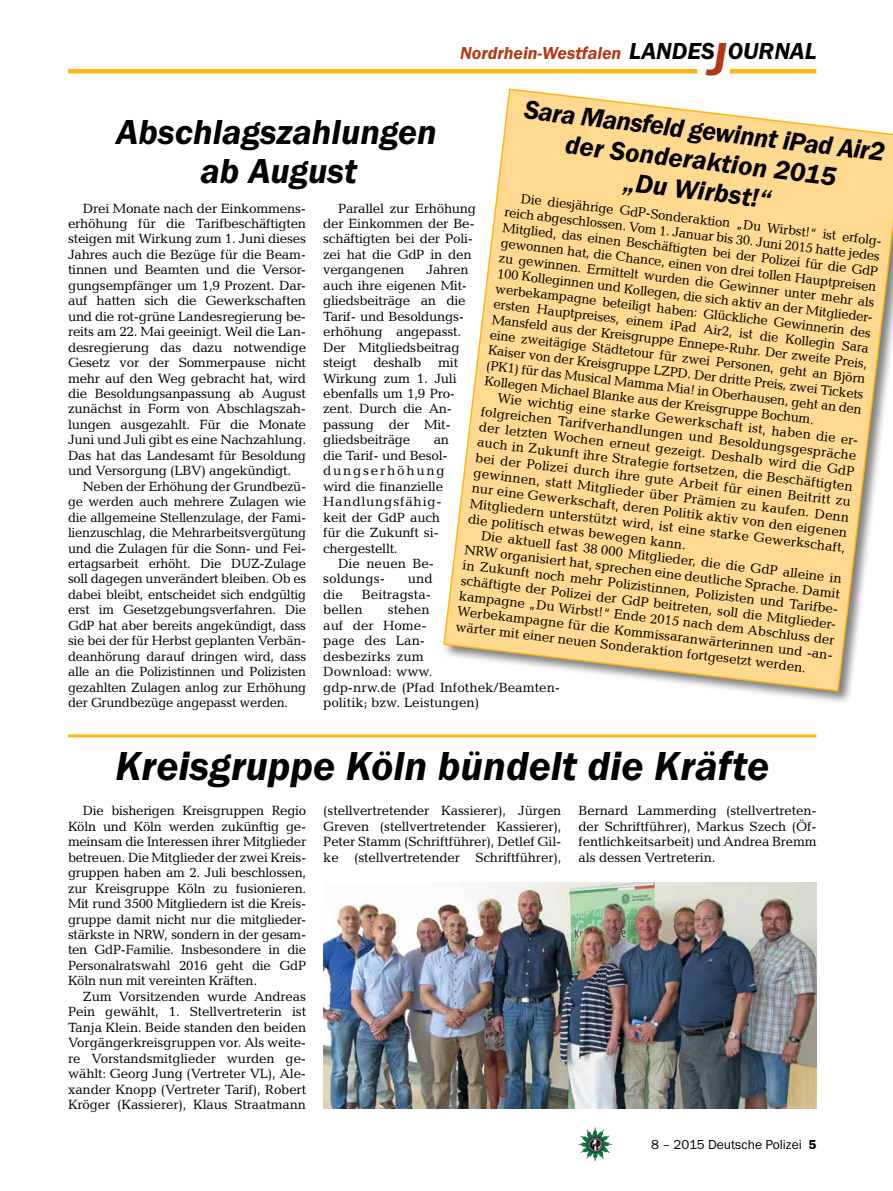
<style>
.page{position:relative;width:893px;height:1191px;background:#fff}
.page>*{position:absolute;margin:0;border:0;box-sizing:border-box;transform-origin:0 0}
._02__HEADLINE_3spalt{font:italic 600 42px "Franklin Gothic Itc T";color:#000}
._03__HEADLINE_2spalt{font:italic 600 36px/39px "Franklin Gothic Itc T";color:#000;text-align:center}
._32__KASTEN_HEADLINE{font:italic 600 27px/30px "Franklin Gothic Itc T";color:#000;text-align:center}
.t1{font:italic 600 24px "Franklin Gothic Itc T";color:#000}
.t2{font:italic 600 18px "Franklin Gothic Itc T";color:#b33916}
._09__GRUNDTEXT___Blo{font:13.5px/15.5px "Candida";letter-spacing:-.02em;color:#000;text-align:justify}
._09__GRUNDTEXT___Blo-2{font:13.5px/15.5px "Candida";color:#000}
.t3{font:13.5px "Franklin Gothic Itc T";color:#000}
.s1{font-size:48px;color:#b33916}
.s2{font-weight:600}
</style>
<div class="page">
<img style="left:578px;top:1127px;width:17px;height:25px">
<hr style="left:730px;top:69px;width:86px;height:4px;background:#fdb913">
<hr style="left:68px;top:69px;width:629px;height:4px;background:#fdb913">
<div style="left:442px;top:87px;width:451px;height:618px;background:#000;opacity:.5"></div>
<svg style="left:442px;top:88px;width:451px;height:604px"></svg>
<hr style="left:68px;top:734px;width:748px;height:3px;background:#fdb913">
<img style="left:323px;top:882px;width:493px;height:227px">
<h3 class="t2" style="left:460px;top:42px;width:163px">Nordrhein-Westfalen</h3>
<h3 class="t1" style="left:629px;top:37px;width:189px">LANDES<span class="s1">J</span>OURNAL</h3>
<p class="_32__KASTEN_HEADLINE" style="left:526px;top:93px;width:364px;rotate:7deg">Sara Mansfeld gewinnt iPad Air2 der Sonderaktion 2015<br>„Du Wirbst!“</p>
<p class="_03__HEADLINE_2spalt" style="left:116px;top:112px;width:322px">Abschlagszahlungen ab August</p>
<p class="_09__GRUNDTEXT___Blo" style="left:68px;top:200px;width:240px;text-indent:15px">Drei Monate nach der Einkommens&shy;erhöhung für die Tarifbeschäftigten steigen mit Wirkung zum 1. Juni dieses Jahres auch die Bezüge für die Beam&shy;tinnen und Beamten und die Versor&shy;gungsempfänger um 1,9 Prozent. Dar&shy;auf hatten sich die Gewerkschaften und die rot-grüne Landesregierung be&shy;reits am 22. Mai geeinigt. Weil die Lan&shy;desregierung das dazu notwendige Gesetz vor der Sommerpause nicht mehr auf den Weg gebracht hat, wird die Besoldungsanpassung ab August zunächst in Form von Abschlagszah&shy;lungen ausgezahlt. Für die Monate Juni und Juli gibt es eine Nachzahlung.<br>Das hat das Landesamt für Besoldung und Versorgung (LBV) angekündigt.</p>
<p class="_09__GRUNDTEXT___Blo" style="left:68px;top:478px;width:240px;text-indent:15px">Neben der Erhöhung der Grundbezü&shy;ge werden auch mehrere Zulagen wie die allgemeine Stellenzulage, der Fami&shy;lienzuschlag, die Mehrarbeitsvergütung und die Zulagen für die Sonn- und Fei&shy;ertagsarbeit erhöht. Die DUZ-Zulage soll dagegen unverändert bleiben. Ob es dabei bleibt, entscheidet sich endgültig erst im Gesetzgebungsverfahren. Die GdP hat aber bereits angekündigt, dass sie bei der für Herbst geplanten Verbän&shy;deanhörung darauf dringen wird, dass alle an die Polizistinnen und Polizisten gezahlten Zulagen anlog zur Erhöhung der Grundbezüge angepasst werden.</p>
<p class="_09__GRUNDTEXT___Blo" style="left:507px;top:188px;width:381px;text-align:left;text-indent:15px;rotate:7deg">Die diesjährige GdP-Sonderaktion „Du Wirbst!“ ist erfolg&shy;reich abgeschlossen. Vom 1. Januar bis 30. Juni 2015 hatte jedes Mitglied, das einen Beschäftigten bei der Polizei für die GdP gewonnen hat, die Chance, einen von drei tollen Hauptpreisen zu gewinnen. Ermittelt wurden die Gewinner unter mehr als 100 Kolleginnen und Kollegen, die sich aktiv an der Mitglieder&shy;werbekampagne beteiligt haben: Glückliche Gewinnerin des ersten Hauptpreises, einem iPad Air2, ist die Kollegin Sara Mansfeld aus der Kreisgruppe Ennepe-Ruhr. Der zweite Preis, eine zweitägige Städtetour für zwei Personen, geht an Björn Kaiser von der Kreisgruppe LZPD. Der dritte Preis, zwei Tickets (PK1) für das Musical Mamma Mia! in Oberhausen, geht an den Kollegen Michael Blanke aus der Kreisgruppe Bochum.</p>
<p class="_09__GRUNDTEXT___Blo" style="left:323px;top:200px;width:155px;text-align:left;text-indent:15px">Parallel zur Erhöhung der Einkommen der Be&shy;schäftigten bei der Poli&shy;zei hat die GdP in den vergangenen</p>
<p class="_09__GRUNDTEXT___Blo" style="left:323px;top:262px;width:147px;text-align:left;text-indent:103px">Jahren auch ihre eigenen Mit&shy;gliedsbeiträge an die<br>Tarif- und Besoldungs&shy;erhöhung angepasst.<br>Der Mitgliedsbeitrag steigt deshalb mit<br>Wirkung zum 1. Juli ebenfalls um 1,9 Pro&shy;zent. Durch die An&shy;passung der Mit&shy;gliedsbeiträge</p>
<p class="_09__GRUNDTEXT___Blo" style="left:484px;top:387px;width:381px;text-indent:15px;rotate:7deg">Wie wichtig eine starke Gewerkschaft ist, haben die er&shy;folgreichen Tarifverhandlungen und Besoldungsgespräche der letzten Wochen erneut gezeigt. Deshalb wird die GdP auch in Zukunft ihre Strategie fortsetzen, die Beschäftigten bei der Polizei durch ihre gute Arbeit für einen Beitritt zu gewinnen, statt Mitglieder über Prämien zu kaufen. Denn nur eine Gewerkschaft, deren Politik aktiv von den eigenen Mitgliedern unterstützt wird, ist eine starke Gewerkschaft, die politisch etwas bewegen kann.</p>
<p class="_09__GRUNDTEXT___Blo" style="left:323px;top:432px;width:127px;text-align:left;text-indent:111px">an die Tarif- und Besol&shy;dungserhöhung wird die finanzielle<br>Handlungsfähig&shy;keit der GdP auch für die Zukunft si&shy;chergestellt.</p>
<p class="_09__GRUNDTEXT___Blo-2" style="left:323px;top:556px;width:113px;text-indent:15px">Die neuen Be&shy;soldungs-</p>
<p class="_09__GRUNDTEXT___Blo" style="left:468px;top:525px;width:381px;text-align:left;text-indent:15px;rotate:7deg">Die aktuell fast 38 000 Mitglieder, die die GdP alleine in NRW organisiert hat, sprechen eine deutliche Sprache. Damit in Zukunft noch mehr Polizistinnen, Polizisten und Tarifbe&shy;schäftigte der Polizei der GdP beitreten, soll die Mitglieder&shy;kampagne „Du Wirbst!“ Ende 2015 nach dem Abschluss der Werbekampagne für die Kommissaranwärterinnen und -an&shy;wärter mit einer neuen Sonderaktion fortgesetzt werden.</p>
<p class="_09__GRUNDTEXT___Blo" style="left:408px;top:571px;width:26px">und</p>
<p class="_09__GRUNDTEXT___Blo" style="left:323px;top:586px;width:21px">die</p>
<p class="_09__GRUNDTEXT___Blo-2" style="left:323px;top:586px;width:109px;text-indent:39px">Beitragsta&shy;bellen</p>
<p class="_09__GRUNDTEXT___Blo-2" style="left:323px;top:602px;width:238px;text-indent:64px">stehen<br>auf der Home-<br>page des Lan-<br>desbezirks zum<br>Download: www.<br>gdp-nrw.de (Pfad Infothek/Beamten&shy;politik; bzw. Leistungen)</p>
<p class="_02__HEADLINE_3spalt" style="left:115px;top:741px;width:655px">Kreisgruppe Köln bündelt die Kräfte</p>
<p class="_09__GRUNDTEXT___Blo" style="left:68px;top:803px;width:240px;text-indent:15px">Die bisherigen Kreisgruppen Regio Köln und Köln werden zukünftig ge&shy;meinsam die Interessen ihrer Mitglieder betreuen. Die Mitglieder der zwei Kreis&shy;gruppen haben am 2. Juli beschlossen, zur Kreisgruppe Köln zu fusionieren.<br>Mit rund 3500 Mitgliedern ist die Kreis&shy;gruppe damit nicht nur die mitglieder&shy;stärkste in NRW, sondern in der gesam&shy;ten GdP-Familie. Insbesondere in die Personalratswahl 2016 geht die GdP Köln nun mit vereinten Kräften.</p>
<p class="_09__GRUNDTEXT___Blo" style="left:68px;top:988px;width:240px;text-indent:15px">Zum Vorsitzenden wurde Andreas Pein gewählt, 1. Stellvertreterin ist Tanja Klein. Beide standen den beiden Vorgängerkreisgruppen vor. Als weite&shy;re Vorstandsmitglieder wurden ge&shy;wählt: Georg Jung (Vertreter VL), Ale&shy;xander Knopp (Vertreter Tarif), Robert Kröger (Kassierer), Klaus Straatmann</p>
<p class="_09__GRUNDTEXT___Blo" style="left:323px;top:803px;width:240px">(stellvertretender Kassierer), Jürgen Greven (stellvertretender Kassierer), Peter Stamm (Schriftführer), Detlef Gil&shy;ke (stellvertretender Schriftführer),</p>
<p class="_09__GRUNDTEXT___Blo" style="left:579px;top:803px;width:240px">Bernard Lammerding (stellvertreten&shy;der Schriftführer), Markus Szech (Öf&shy;fentlichkeitsarbeit) und Andrea Bremm als dessen Vertreterin.</p>
<p class="t3" style="left:651px;top:1136px;width:167px">8 – 2015 Deutsche Polizei <span class="s2">5</span></p>
</div>
